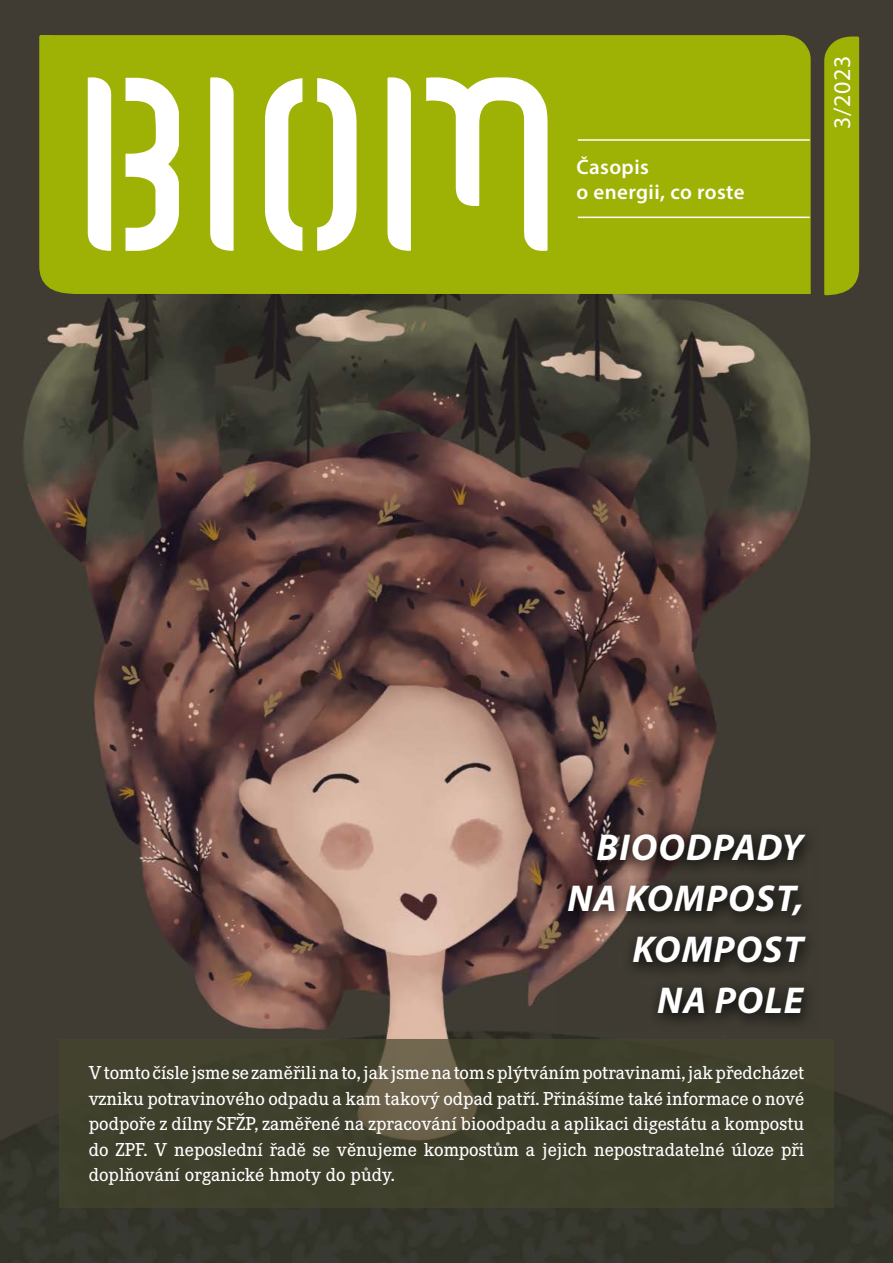
<style>
.page{position:relative;width:893px;height:1263px;background:#fff}
.page>*{position:absolute;margin:0;border:0;box-sizing:border-box;transform-origin:0 0}
.t1{font:italic 700 37.5px/51px "Myriad Pro";letter-spacing:.03em;color:#fff;text-align:right}
.t2{font:24px "Myriad Pro";color:#fff}
.t3{font:600 21px/25.2px "Myriad Pro";letter-spacing:.02em;color:#fff}
.t4{font:500 19.5px/25.5px "Corporate E Pro";color:#fff;text-align:justify}
</style>
<div class="page">
<img style="left:0;top:0;width:893px;height:1263px">
<svg style="left:39px;top:35px;width:2px;height:259px"></svg>
<div style="left:41px;top:35px;width:735px;height:259px;background:#9eb205"></div>
<div style="left:824px;top:37px;width:35px;height:258px;background:#9eb205"></div>
<div style="left:776px;top:35px;width:35px;height:259px;background:#9eb205"></div>
<svg style="left:126px;top:78px;width:53px;height:173px"></svg>
<svg style="left:210px;top:77px;width:24px;height:174px"></svg>
<svg style="left:88px;top:77px;width:23px;height:174px"></svg>
<svg style="left:387px;top:77px;width:24px;height:174px"></svg>
<svg style="left:317px;top:78px;width:40px;height:173px"></svg>
<svg style="left:265px;top:78px;width:37px;height:173px"></svg>
<svg style="left:426px;top:77px;width:122px;height:174px"></svg>
<hr style="left:578px;top:139px;width:232px;height:2px;background:#fff">
<hr style="left:578px;top:217px;width:232px;height:1px;background:#fff">
<svg style="left:557px;top:825px;width:263px;height:206px;background:#3d342e"></svg>
<div style="left:60px;top:1039px;width:773px;height:169px;background:#44452c"></div>
<p class="t3" style="left:576px;top:154px;width:170px">Časopis<br>o energii, co roste</p>
<p class="t2" style="left:827px;top:129px;width:75px;rotate:-90deg">3/2023</p>
<h1 class="t1" style="left:567px;top:821px;width:238px">BIOODPADY<br>NA KOMPOST,<br>KOMPOST<br>NA POLE</h1>
<p class="t4" style="left:89px;top:1059px;width:717px">V tomto čísle jsme se zaměřili na to, jak jsme na tom s plýtváním potravinami, jak předcházet vzniku potravinového odpadu a kam takový odpad patří. Přinášíme také informace o nové podpoře z dílny SFŽP, zaměřené na zpracování bioodpadu a aplikaci digestátu a kompostu do ZPF. V neposlední řadě se věnujeme kompostům a jejich nepostradatelné úloze při doplňování organické hmoty do půdy.</p>
</div>
